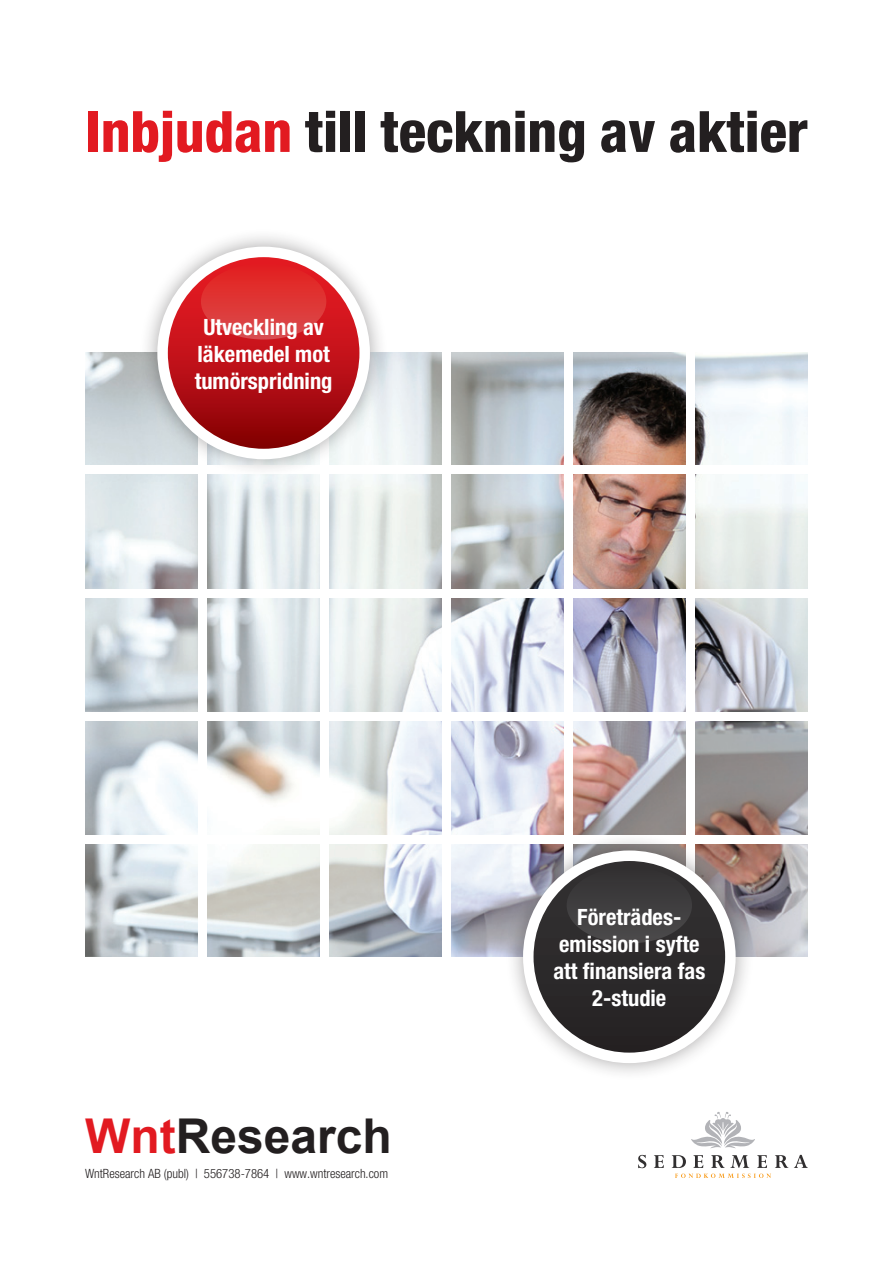
<style>
.page{position:relative;width:893px;height:1263px;background:#fff}
.page>*{position:absolute;margin:0;border:0;box-sizing:border-box;transform-origin:0 0}
.t1{font:800 condensed 57px "Helvetica Neue";color:#231f20}
.t2{font:700 48px "Arial";color:#231f20}
.t3{font:700 condensed 22.5px/27px "Helvetica Neue";color:#fff;text-align:center}
.t4{font:300 condensed 12.75px "Helvetica Neue";color:#231f20}
.s1{color:#e21a21}
</style>
<div class="page">
<img style="left:85px;top:353px;width:723px;height:604px">
<svg style="left:691px;top:1112px;width:64px;height:36px"></svg>
<svg style="left:638px;top:1155px;width:8px;height:13px"></svg>
<svg style="left:654px;top:1155px;width:10px;height:13px"></svg>
<svg style="left:794px;top:1155px;width:14px;height:13px"></svg>
<svg style="left:672px;top:1155px;width:116px;height:23px"></svg>
<div style="left:198px;top:258px;width:9px;height:723px;background:#fff"></div>
<div style="left:0;top:712px;width:893px;height:9px;background:#fff"></div>
<div style="left:320px;top:258px;width:9px;height:723px;background:#fff"></div>
<div style="left:442px;top:255px;width:9px;height:723px;background:#fff"></div>
<div style="left:0;top:466px;width:893px;height:8px;background:#fff"></div>
<div style="left:0;top:836px;width:893px;height:8px;background:#fff"></div>
<div style="left:0;top:589px;width:893px;height:8px;background:#fff"></div>
<div style="left:564px;top:258px;width:9px;height:723px;background:#fff"></div>
<div style="left:686px;top:258px;width:8px;height:723px;background:#fff"></div>
<div style="left:139px;top:228px;width:249px;height:249px;background:#231f20;opacity:.4"></div>
<svg style="left:163px;top:252px;width:202px;height:202px;background:#bd252b"></svg>
<div style="left:157px;top:247px;width:213px;height:212px;border:10px solid #fff;border-radius:50%"></div>
<div style="left:201px;top:263px;width:125px;height:76px;background:linear-gradient(to bottom,#e31e1c,#d94c4e);border-radius:50%"></div>
<div style="left:504px;top:832px;width:250px;height:249px;background:#231f20;opacity:.4"></div>
<svg style="left:528px;top:856px;width:202px;height:202px;background:#3f3d3e"></svg>
<div style="left:523px;top:850px;width:213px;height:213px;border:10px solid #fff;border-radius:50%"></div>
<div style="left:567px;top:867px;width:125px;height:76px;background:#3f3d3f;border-radius:50%"></div>
<h1 class="t1" style="left:85px;top:96px;width:724px"><span class="s1">Inbjudan</span> till teckning av aktier</h1>
<p class="t3" style="left:195px;top:313px;width:139px">Utveckling av läkemedel mot tumörspridning</p>
<h2 class="t2" style="left:85px;top:1105px;width:308px"><span class="s1">Wnt</span>Research</h2>
<p class="t4" style="left:85px;top:1166px;width:305px">WntResearch AB (publ) | 556738-7864 | www.wntresearch.com</p>
<p class="t3" style="left:553px;top:903px;width:153px">Företrädes&shy;emission i syfte att finansiera fas<br>2-studie</p>
</div>
